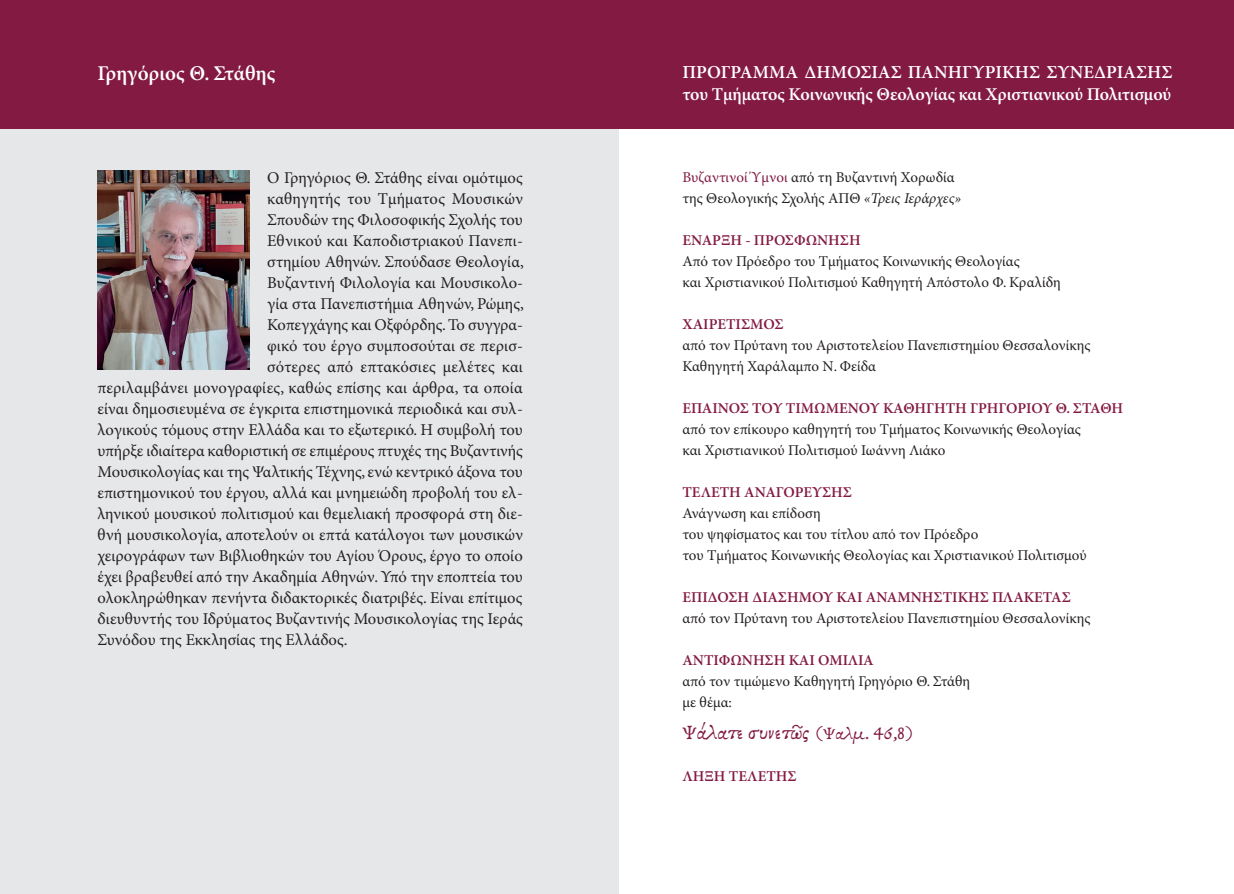
<style>
.page{position:relative;width:1234px;height:894px;background:#fff}
.page>*{position:absolute;margin:0;border:0;box-sizing:border-box;transform-origin:0 0}
.t1{font:21px "Anaktoria";color:#831a42}
.t2{font:600 21px "Minion Pro";color:#fff}
.t3{font:600 18.3px "Minion Pro";letter-spacing:.005em;color:#fff}
.t4{font:600 18px "Minion Pro";letter-spacing:-.01em;color:#fff}
.t5{font:16.5px "Minion Pro";color:#231f20}
.t6{font:15px/21px "Minion Pro";color:#231f20}
.t7{font:600 15px "Minion Pro";color:#831a42}
.s1{color:#831a42}
.s2{font-style:italic}
.s3{font-size:18px}
</style>
<div class="page">
<div style="left:0;top:128px;width:618px;height:765px;background:#e6e7e9"></div>
<div style="left:0;top:0;width:618px;height:128px;background:#831a42"></div>
<div style="left:618px;top:0;width:615px;height:128px;background:#831a42"></div>
<img style="left:97px;top:171px;width:152px;height:198px">
<p class="t2" style="left:97px;top:60px;width:179px">Γρηγόριος Θ. Στάθης</p>
<p class="t3" style="left:682px;top:61px;width:492px">ΠΡΟΓΡΑΜΜΑ ΔΗΜΟΣΙΑΣ ΠΑΝΗΓΥΡΙΚΗΣ ΣΥΝΕΔΡΙΑΣΗΣ</p>
<p class="t4" style="left:682px;top:83px;width:490px">του Τμήματος Κοινωνικής Θεολογίας και Χριστιανικού Πολιτισμού</p>
<p class="t5" style="left:267px;top:167px;width:257px">Ο Γρηγόριος Θ. Στάθης είναι ομότιμος</p>
<p class="t5" style="left:267px;top:188px;width:257px">καθηγητής του Τμήματος Μουσικών</p>
<p class="t5" style="left:267px;top:209px;width:257px">Σπουδών της Φιλοσοφικής Σχολής του</p>
<p class="t5" style="left:267px;top:230px;width:257px">Εθνικού και Καποδιστριακού Πανεπι-</p>
<p class="t5" style="left:267px;top:251px;width:258px">στημίου Αθηνών. Σπούδασε Θεολογία,</p>
<p class="t5" style="left:267px;top:272px;width:257px">Βυζαντινή Φιλολογία και Μουσικολο-</p>
<p class="t5" style="left:267px;top:293px;width:258px">γία στα Πανεπιστήμια Αθηνών, Ρώμης,</p>
<p class="t5" style="left:267px;top:314px;width:257px">Κοπεγχάγης και Οξφόρδης. Το συγγρα-</p>
<p class="t5" style="left:267px;top:336px;width:257px">φικό του έργο συμποσούται σε περισ-</p>
<p class="t5" style="left:267px;top:357px;width:257px">σότερες από επτακόσιες μελέτες και</p>
<p class="t5" style="left:97px;top:378px;width:427px">περιλαμβάνει μονογραφίες, καθώς επίσης και άρθρα, τα οποία</p>
<p class="t5" style="left:97px;top:399px;width:427px">είναι δημοσιευμένα σε έγκριτα επιστημονικά περιοδικά και συλ-</p>
<p class="t5" style="left:97px;top:420px;width:427px">λογικούς τόμους στην Ελλάδα και το εξωτερικό. Η συμβολή του</p>
<p class="t5" style="left:97px;top:441px;width:427px">υπήρξε ιδιαίτερα καθοριστική σε επιμέρους πτυχές της Βυζαντινής</p>
<p class="t5" style="left:97px;top:462px;width:426px">Μουσικολογίας και της Ψαλτικής Τέχνης, ενώ κεντρικό άξονα του</p>
<p class="t5" style="left:97px;top:483px;width:427px">επιστημονικού του έργου, αλλά και μνημειώδη προβολή του ελ-</p>
<p class="t5" style="left:97px;top:504px;width:427px">ληνικού μουσικού πολιτισμού και θεμελιακή προσφορά στη διε-</p>
<p class="t5" style="left:97px;top:525px;width:427px">θνή μουσικολογία, αποτελούν οι επτά κατάλογοι των μουσικών</p>
<p class="t5" style="left:97px;top:546px;width:427px">χειρογράφων των Βιβλιοθηκών του Αγίου Όρους, έργο το οποίο</p>
<p class="t5" style="left:97px;top:567px;width:427px">έχει βραβευθεί από την Ακαδημία Αθηνών. Υπό την εποπτεία του</p>
<p class="t5" style="left:97px;top:588px;width:426px">ολοκληρώθηκαν πενήντα διδακτορικές διατριβές. Είναι επίτιμος</p>
<p class="t5" style="left:97px;top:609px;width:427px">διευθυντής του Ιδρύματος Βυζαντινής Μουσικολογίας της Ιεράς</p>
<p class="t5" style="left:97px;top:630px;width:252px">Συνόδου της Εκκλησίας της Ελλάδος.</p>
<p class="t6" style="left:682px;top:166px;width:280px"><span class="s1">Βυζαντινοί Ύμνοι</span> από τη Βυζαντινή Χορωδία της Θεολογικής Σχολής ΑΠΘ <span class="s2">«Τρεις Ιεράρχες»</span></p>
<p class="t7" style="left:682px;top:231px;width:180px">ΕΝΑΡΞΗ - ΠΡΟΣΦΩΝΗΣΗ</p>
<p class="t6" style="left:682px;top:250px;width:380px">Από τον Πρόεδρο του Τμήματος Κοινωνικής Θεολογίας<br>και Χριστιανικού Πολιτισμού Καθηγητή Απόστολο Φ. Κραλίδη</p>
<p class="t7" style="left:682px;top:315px;width:103px">ΧΑΙΡΕΤΙΣΜΟΣ</p>
<p class="t6" style="left:682px;top:334px;width:409px">από τον Πρύτανη του Αριστοτελείου Πανεπιστημίου Θεσσαλονίκης<br>Καθηγητή Χαράλαμπο N. Φείδα</p>
<p class="t7" style="left:682px;top:399px;width:442px">ΕΠΑΙΝΟΣ ΤΟΥ ΤΙΜΩΜΕΝΟΥ ΚΑΘΗΓΗΤΗ ΓΡΗΓΟΡΙΟΥ Θ. ΣΤΑΘΗ</p>
<p class="t6" style="left:682px;top:418px;width:400px">από τον επίκουρο καθηγητή του Τμήματος Κοινωνικής Θεολογίας και Χριστιανικού Πολιτισμού Ιωάννη Λιάκο</p>
<p class="t7" style="left:682px;top:483px;width:171px">ΤΕΛΕΤΗ ΑΝΑΓΟΡΕΥΣΗΣ</p>
<p class="t6" style="left:682px;top:502px;width:406px">Ανάγνωση και επίδοση<br>του ψηφίσματος και του τίτλου από τον Πρόεδρο<br>του Τμήματος Κοινωνικής Θεολογίας και Χριστιανικού Πολιτισμού</p>
<p class="t7" style="left:682px;top:588px;width:390px">ΕΠΙΔΟΣΗ ΔΙΑΣΗΜΟΥ ΚΑΙ ΑΝΑΜΝΗΣΤΙΚΗΣ ΠΛΑΚΕΤΑΣ</p>
<p class="t6" style="left:682px;top:607px;width:409px">από τον Πρύτανη του Αριστοτελείου Πανεπιστημίου Θεσσαλονίκης</p>
<p class="t7" style="left:682px;top:651px;width:193px">ΑΝΤΙΦΩΝΗΣΗ ΚΑΙ ΟΜΙΛΙΑ</p>
<p class="t6" style="left:682px;top:670px;width:289px">από τον τιμώμενο Καθηγητή Γρηγόριο Θ. Στάθη με θέμα:</p>
<p class="t1" style="left:682px;top:719px;width:233px">Ψάλατε συνετῶς <span class="s3">(Ψαλμ. 46,8)</span></p>
<p class="t7" style="left:682px;top:766px;width:116px">ΛΗΞΗ ΤΕΛΕΤΗΣ</p>
</div>
